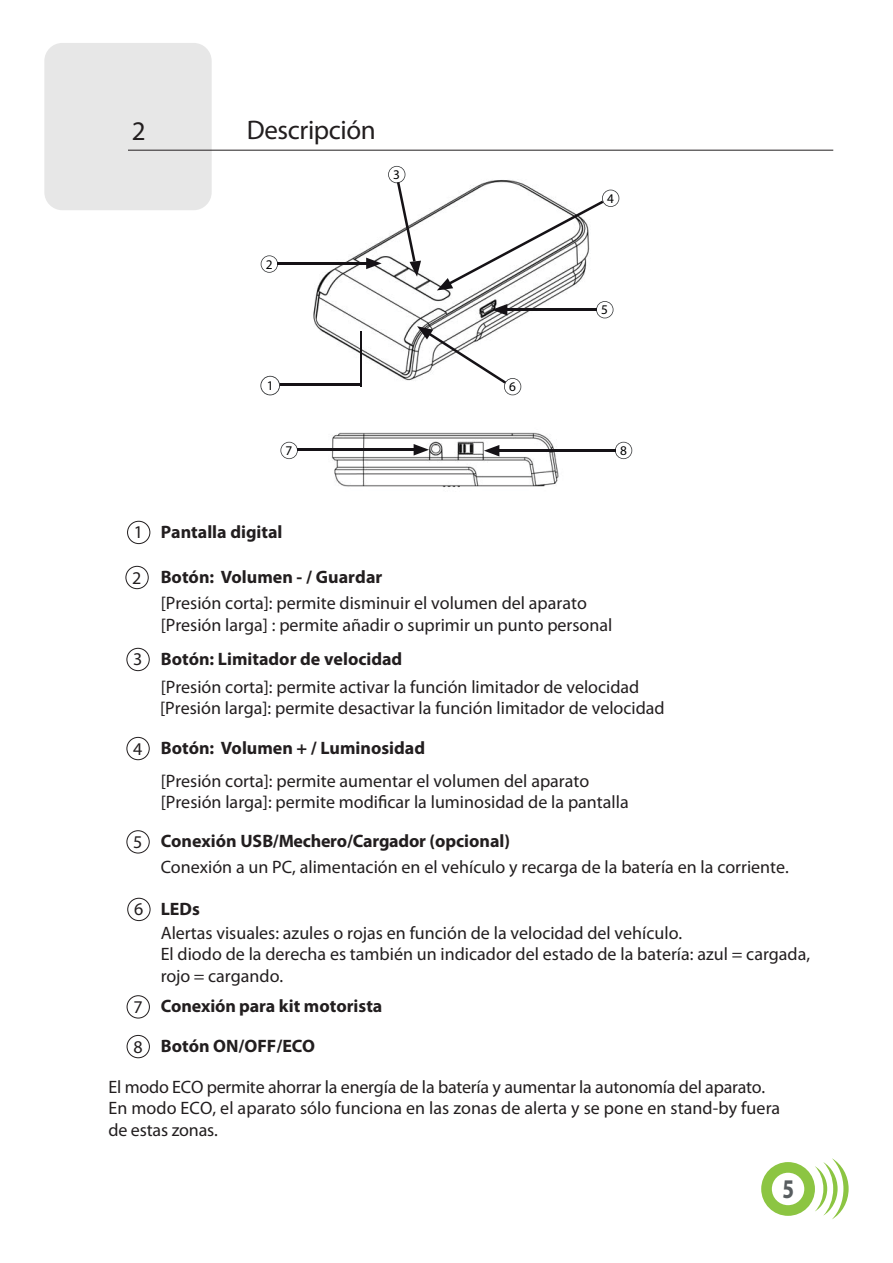
<style>
.page{position:relative;width:893px;height:1263px;background:#fff}
.page>*{position:absolute;margin:0;border:0;box-sizing:border-box;transform-origin:0 0}
.t1{font:700 27.15px "Myriad Pro";color:#585d60;scale:.77 1}
.t2{font:27px "Myriad Pro";letter-spacing:-.015em;color:#221e1f}
.t3{font:18px/21.6px "Myriad Pro";color:#221e1f}
.t4{font:700 18px "Myriad Pro";color:#221e1f}
.t5{font:13.35px "Myriad";color:#010202}
.s1{font-weight:700}
.s2{font-weight:400}
</style>
<div class="page">
<div style="left:44px;top:43px;width:168px;height:167px;background:#e7e7e7;border-radius:18px"></div>
<svg style="left:761px;top:1158px;width:87px;height:61px"></svg>
<svg style="left:127px;top:521px;width:23px;height:23px"></svg>
<svg style="left:125px;top:566px;width:24px;height:23px"></svg>
<svg style="left:126px;top:648px;width:24px;height:23px"></svg>
<svg style="left:126px;top:737px;width:24px;height:23px"></svg>
<svg style="left:126px;top:830px;width:24px;height:24px"></svg>
<svg style="left:127px;top:898px;width:24px;height:23px"></svg>
<svg style="left:127px;top:995px;width:23px;height:24px"></svg>
<svg style="left:127px;top:1035px;width:23px;height:23px"></svg>
<img style="left:313px;top:180px;width:292px;height:209px">
<svg style="left:596px;top:301px;width:17px;height:17px"></svg>
<hr style="left:279px;top:383px;width:81px;height:3px;background:#151216">
<hr style="left:360px;top:331px;width:1px;height:55px;background:#151216">
<svg style="left:260px;top:376px;width:20px;height:19px"></svg>
<svg style="left:492px;top:304px;width:15px;height:12px"></svg>
<hr style="left:503px;top:308px;width:94px;height:3px;background:#151216">
<svg style="left:261px;top:255px;width:17px;height:18px"></svg>
<svg style="left:366px;top:258px;width:16px;height:11px"></svg>
<hr style="left:277px;top:262px;width:93px;height:3px;background:#151216">
<svg style="left:437px;top:190px;width:182px;height:100px"></svg>
<svg style="left:388px;top:166px;width:33px;height:111px"></svg>
<svg style="left:417px;top:326px;width:104px;height:69px"></svg>
<img style="left:328px;top:432px;width:231px;height:56px">
<svg style="left:280px;top:442px;width:18px;height:17px"></svg>
<svg style="left:414px;top:444px;width:15px;height:12px"></svg>
<hr style="left:297px;top:449px;width:121px;height:2px;background:#151216">
<svg style="left:615px;top:442px;width:17px;height:17px"></svg>
<svg style="left:484px;top:445px;width:15px;height:11px"></svg>
<hr style="left:495px;top:449px;width:121px;height:3px;background:#151216">
<h2 class="t2" style="left:132px;top:121px;width:15px">2</h2>
<h2 class="t2" style="left:247px;top:119px;width:130px">Descripción</h2>
<p class="t5" style="left:393px;top:170px;width:8px">3</p>
<p class="t5" style="left:266px;top:259px;width:8px">2</p>
<p class="t5" style="left:267px;top:381px;width:8px">1</p>
<p class="t5" style="left:509px;top:382px;width:8px">6</p>
<p class="t5" style="left:607px;top:193px;width:8px">4</p>
<p class="t5" style="left:601px;top:305px;width:8px">5</p>
<p class="t5" style="left:285px;top:445px;width:8px">7</p>
<p class="t5" style="left:620px;top:445px;width:8px">8</p>
<p class="t3" style="left:134px;top:523px;width:11px">1</p>
<p class="t3" style="left:132px;top:568px;width:11px">2</p>
<p class="t4" style="left:161px;top:526px;width:123px">Pantalla digital</p>
<p class="t4" style="left:161px;top:570px;width:223px">Botón: Volumen - / Guardar</p>
<p class="t3" style="left:161px;top:593px;width:453px">[Presión corta]: permite disminuir el volumen del aparato [Presión larga] : permite añadir o suprimir un punto personal</p>
<p class="t3" style="left:133px;top:650px;width:11px">3</p>
<p class="t4" style="left:161px;top:652px;width:243px">Botón: Limitador de velocidad</p>
<p class="t3" style="left:160px;top:677px;width:506px">[Presión corta]: permite activar la función limitador de velocidad [Presión larga]: permite desactivar la función limitador de velocidad</p>
<p class="t3" style="left:133px;top:739px;width:11px">4</p>
<p class="t4" style="left:161px;top:741px;width:266px">Botón: Volumen + / Luminosidad</p>
<p class="t3" style="left:161px;top:771px;width:430px">[Presión corta]: permite aumentar el volumen del aparato</p>
<p class="t3" style="left:161px;top:792px;width:469px">[Presión larga]: permite modificar la luminosidad de la pantalla</p>
<p class="t4" style="left:161px;top:834px;width:351px">Conexión USB/Mechero/Cargador (opcional)</p>
<p class="t3" style="left:161px;top:857px;width:630px">Conexión a un PC, alimentación en el vehículo y recarga de la batería en la corriente.</p>
<p class="t3" style="left:161px;top:898px;width:523px;line-height:23.9px;text-indent:-27px">6 <span class="s1">LEDs<br></span>Alertas visuales: azules o rojas en función de la velocidad del vehículo.</p>
<p class="t3" style="left:161px;top:944px;width:651px">El diodo de la derecha es también un indicador del estado de la batería: azul = cargada, rojo = cargando.</p>
<p class="t3" style="left:133px;top:832px;width:11px">5</p>
<p class="t4" style="left:133px;top:999px;width:251px"><span class="s2">7</span> Conexión para kit motorista</p>
<p class="t4" style="left:133px;top:1039px;width:183px"><span class="s2">8</span> Botón ON/OFF/ECO</p>
<p class="t3" style="left:108px;top:1077px;width:673px">El modo ECO permite ahorrar la energía de la batería y aumentar la autonomía del aparato.<br>En modo ECO, el aparato sólo funciona en las zonas de alerta y se pone en stand-by fuera de estas zonas.</p>
<h1 class="t1" style="left:782px;top:1179px;width:17px">5</h1>
</div>
